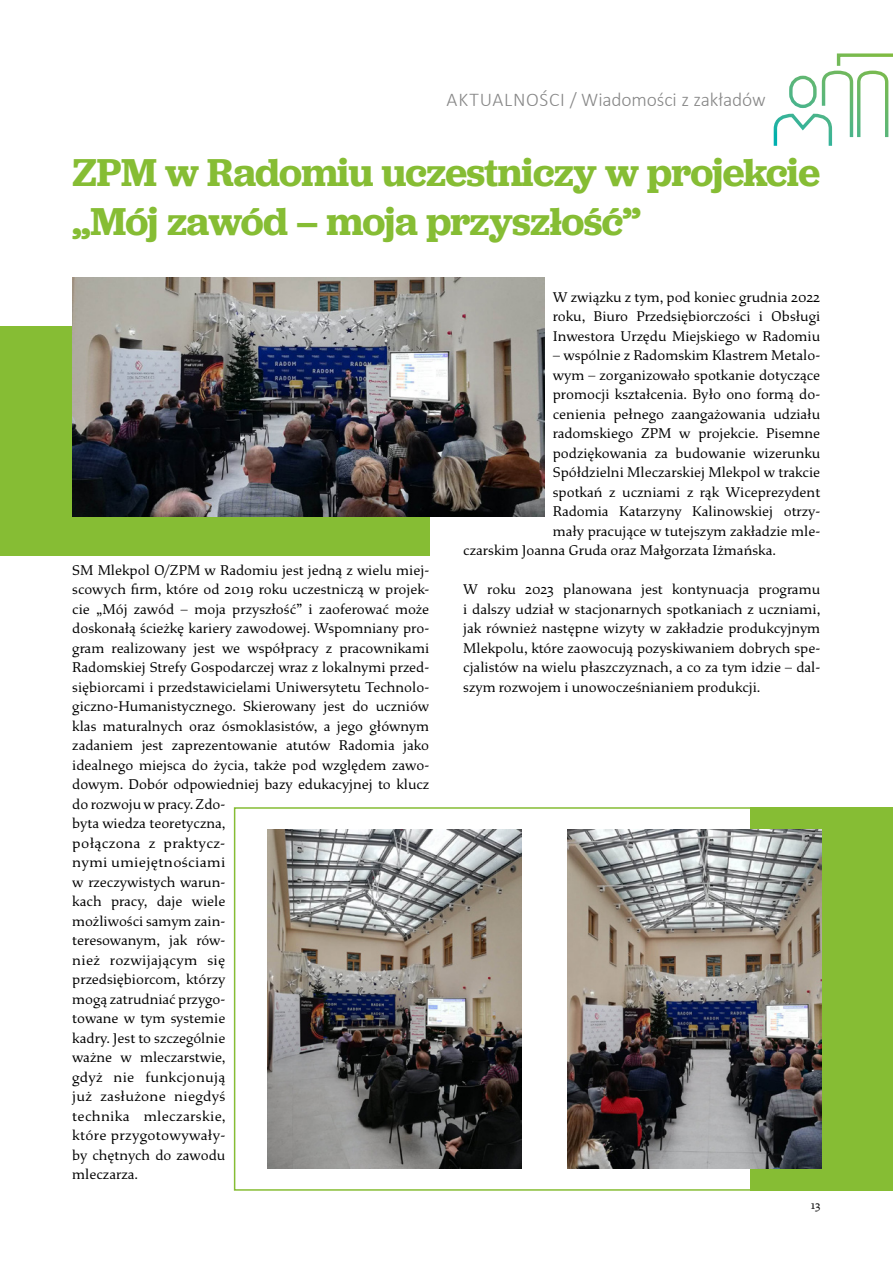
<style>
.page{position:relative;width:893px;height:1263px;background:#fff}
.page>*{position:absolute;margin:0;border:0;box-sizing:border-box;transform-origin:0 0}
.t1{font:600 40.5px/48.6px "Jubilat";letter-spacing:-.02em;color:#86bd34}
.t2{font:300 19.5px "Calibri";letter-spacing:-.005em;color:#878787}
.t3{font:15px/19.5px "Study";color:#000;text-align:justify}
.t4{font:12px "Study";color:#000}
</style>
<div class="page">
<svg style="left:234px;top:807px;width:516px;height:384px"></svg>
<div style="left:0;top:326px;width:429px;height:230px;background:#86bd34"></div>
<div style="left:750px;top:807px;width:143px;height:384px;background:#86bd34"></div>
<img style="left:268px;top:830px;width:254px;height:338px">
<img style="left:567px;top:830px;width:254px;height:338px">
<img style="left:72px;top:277px;width:472px;height:240px">
<svg style="left:773px;top:53px;width:120px;height:93px"></svg>
<h2 class="t2" style="left:447px;top:88px;width:321px">AKTUALNOŚCI / Wiadomości z zakładów</h2>
<h1 class="t1" style="left:72px;top:148px;width:749px">ZPM w Radomiu uczestniczy w projekcie „Mój zawód – moja przyszłość”</h1>
<p class="t3" style="left:72px;top:560px;width:358px;text-align:left">SM Mlekpol O/ZPM w Radomiu jest jedną z wielu miej&shy;scowych firm, które od 2019 roku uczestniczą w projek&shy;cie „Mój zawód – moja przyszłość” i zaoferować może doskonałą ścieżkę kariery zawodowej. Wspomniany pro&shy;gram realizowany jest we współpracy z pracownikami Radomskiej Strefy Gospodarczej wraz z lokalnymi przed&shy;siębiorcami i przedstawicielami Uniwersytetu Technolo&shy;giczno-Humanistycznego. Skierowany jest do uczniów klas maturalnych oraz ósmoklasistów, a jego głównym zadaniem jest zaprezentowanie atutów Radomia jako idealnego miejsca do życia, także pod względem zawo&shy;dowym. Dobór odpowiedniej bazy edukacyjnej to klucz do rozwoju w pracy. Zdo-<br>byta wiedza teoretyczna,<br>połączona z praktycz-<br>nymi umiejętnościami<br>w rzeczywistych warun-<br>kach pracy, daje wiele<br>możliwości samym zain-<br>teresowanym, jak rów-<br>nież rozwijającym się<br>przedsiębiorcom, którzy<br>mogą zatrudniać przygo-<br>towane w tym systemie<br>kadry. Jest to szczególnie<br>ważne w mleczarstwie,<br>gdyż nie funkcjonują<br>już zasłużone niegdyś<br>technika mleczarskie,<br>które przygotowywały-<br>by chętnych do zawodu<br>mleczarza.</p>
<p class="t3" style="left:553px;top:287px;width:269px">W związku z tym, pod koniec grudnia 2022 roku, Biuro Przedsiębiorczości i Obsługi Inwestora Urzędu Miejskiego w Radomiu</p>
<p class="t3" style="left:553px;top:346px;width:269px">– wspólnie z Radomskim Klastrem Metalo-</p>
<p class="t3" style="left:553px;top:365px;width:269px">wym – zorganizowało spotkanie dotyczące</p>
<p class="t3" style="left:553px;top:385px;width:269px">promocji kształcenia. Było ono formą do-</p>
<p class="t3" style="left:553px;top:404px;width:269px">cenienia pełnego zaangażowania udziału</p>
<p class="t3" style="left:553px;top:424px;width:269px">radomskiego ZPM w projekcie. Pisemne</p>
<p class="t3" style="left:553px;top:443px;width:269px">podziękowania za budowanie wizerunku</p>
<p class="t3" style="left:553px;top:463px;width:269px">Spółdzielni Mleczarskiej Mlekpol w trakcie</p>
<p class="t3" style="left:553px;top:482px;width:269px">spotkań z uczniami z rąk Wiceprezydent</p>
<p class="t3" style="left:553px;top:502px;width:269px">Radomia Katarzyny Kalinowskiej otrzy-</p>
<p class="t3" style="left:553px;top:521px;width:269px">mały pracujące w tutejszym zakładzie mle-</p>
<p class="t3" style="left:463px;top:541px;width:314px">czarskim Joanna Gruda oraz Małgorzata Iżmańska.</p>
<p class="t3" style="left:463px;top:580px;width:359px">W roku 2023 planowana jest kontynuacja programu i dalszy udział w stacjonarnych spotkaniach z uczniami, jak również następne wizyty w zakładzie produkcyjnym Mlekpolu, które zaowocują pozyskiwaniem dobrych spe&shy;cjalistów na wielu płaszczyznach, a co za tym idzie – dal&shy;szym rozwojem i unowocześnianiem produkcji.</p>
<p class="t4" style="left:811px;top:1198px;width:11px">13</p>
</div>
